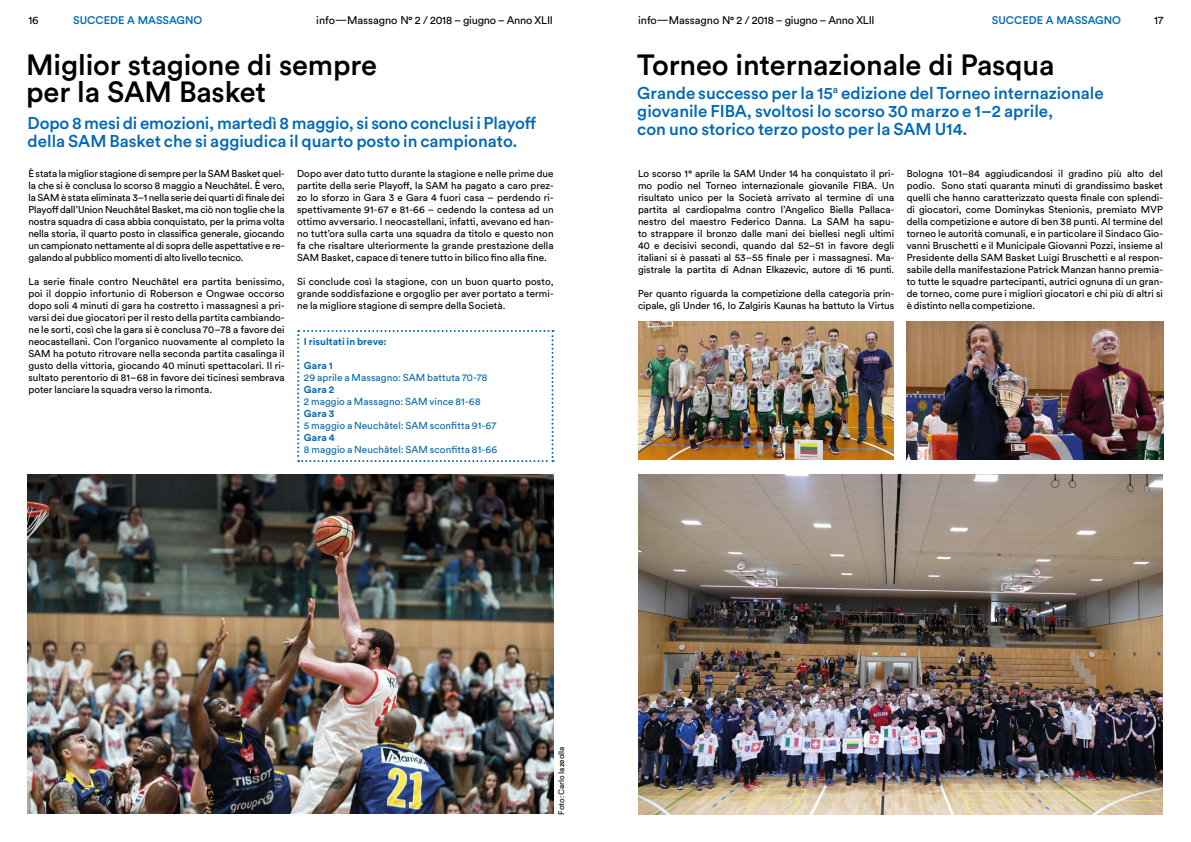
<style>
.page{position:relative;width:1191px;height:842px;background:#fff}
.page>*{position:absolute;margin:0;border:0;box-sizing:border-box;transform-origin:0 0}
.t1{font:500 29px/27px "Circular Std";letter-spacing:-.005em;color:#000}
.t2{font:500 17px/18px "Circular Std";color:#0069b4}
.t3{font:11px "Circular Std";letter-spacing:-.02em;color:#000}
.t4{font:500 11px "Circular Std";color:#0069b4}
.t5{font:10px/12px "Circular Std";color:#000;text-align:justify}
.t6{font:10px "Circular Std";letter-spacing:.005em;color:#0069b4}
.t7{font:700 10px "Circular Std";letter-spacing:.005em;color:#0069b4}
.t8{font:8px "Circular Std";color:#000}
</style>
<div class="page">
<img style="left:28px;top:475px;width:525px;height:338px">
<svg style="left:297px;top:330px;width:256px;height:132px"></svg>
<img style="left:638px;top:475px;width:524px;height:339px">
<img style="left:638px;top:322px;width:255px;height:138px">
<img style="left:906px;top:321px;width:257px;height:138px">
<p class="t3" style="left:28px;top:14px;width:12px">16</p>
<p class="t4" style="left:73px;top:13px;width:131px">SUCCEDE A MASSAGNO</p>
<p class="t3" style="left:316px;top:14px;width:238px">info—Massagno N° 2 / 2018 – giugno – Anno XLII</p>
<p class="t3" style="left:638px;top:14px;width:238px">info—Massagno N° 2 / 2018 – giugno – Anno XLII</p>
<p class="t4" style="left:991px;top:13px;width:131px">SUCCEDE A MASSAGNO</p>
<p class="t3" style="left:1154px;top:14px;width:11px">17</p>
<h1 class="t1" style="left:26px;top:51px;width:352px">Miglior stagione di sempre per la SAM Basket</h1>
<h2 class="t2" style="left:28px;top:114px;width:510px">Dopo 8 mesi di emozioni, martedì 8 maggio, si sono conclusi i Playoff della SAM Basket che si aggiudica il quarto posto in campionato.</h2>
<p class="t5" style="left:28px;top:167px;width:258px">È stata la miglior stagione di sempre per la SAM Basket quel&shy;la che si è conclusa lo scorso 8 maggio a Neuchâtel. È vero, la SAM è stata eliminata 3–1 nella serie dei quarti di finale dei Playoff dall’Union Neuchâtel Basket, ma ciò non toglie che la nostra squadra di casa abbia conquistato, per la prima volta nella storia, il quarto posto in classifica generale, giocando un campionato nettamente al di sopra delle aspettative e re&shy;galando al pubblico momenti di alto livello tecnico.</p>
<p class="t5" style="left:28px;top:275px;width:258px">La serie finale contro Neuchâtel era partita benissimo, poi il doppio infortunio di Roberson e Ongwae occorso dopo soli 4 minuti di gara ha costretto i massagnesi a pri&shy;varsi dei due giocatori per il resto della partita cambiando&shy;ne le sorti, così che la gara si è conclusa 70–78 a favore dei neocastellani. Con l’organico nuovamente al completo la SAM ha potuto ritrovare nella seconda partita casalinga il gusto della vittoria, giocando 40 minuti spettacolari. Il ri&shy;sultato perentorio di 81–68 in favore dei ticinesi sembrava poter lanciare la squadra verso la rimonta.</p>
<p class="t5" style="left:297px;top:167px;width:258px">Dopo aver dato tutto durante la stagione e nelle prime due partite della serie Playoff, la SAM ha pagato a caro prez&shy;zo lo sforzo in Gara 3 e Gara 4 fuori casa – perdendo ri&shy;spettivamente 91-67 e 81-66 – cedendo la contesa ad un ottimo avversario. I neocastellani, infatti, avevano ed han&shy;no tutt’ora sulla carta una squadra da titolo e questo non fa che risaltare ulteriormente la grande prestazione della SAM Basket, capace di tenere tutto in bilico fino alla fine.</p>
<p class="t5" style="left:297px;top:275px;width:258px">Si conclude così la stagione, con un buon quarto posto, grande soddisfazione e orgoglio per aver portato a termi&shy;ne la migliore stagione di sempre della Società.</p>
<p class="t7" style="left:304px;top:335px;width:84px">I risultati in breve:</p>
<p class="t7" style="left:304px;top:359px;width:30px">Gara 1</p>
<p class="t6" style="left:304px;top:371px;width:185px">29 aprile a Massagno: SAM battuta 70-78</p>
<p class="t7" style="left:304px;top:383px;width:32px">Gara 2</p>
<p class="t6" style="left:304px;top:395px;width:178px">2 maggio a Massagno: SAM vince 81-68</p>
<p class="t7" style="left:304px;top:407px;width:32px">Gara 3</p>
<p class="t6" style="left:304px;top:419px;width:194px">5 maggio a Neuchâtel: SAM sconfitta 91-67</p>
<p class="t7" style="left:304px;top:431px;width:32px">Gara 4</p>
<p class="t6" style="left:304px;top:443px;width:195px">8 maggio a Neuchâtel: SAM sconfitta 81-66</p>
<h1 class="t1" style="left:637px;top:51px;width:419px">Torneo internazionale di Pasqua</h1>
<h2 class="t2" style="left:637px;top:84px;width:468px">Grande successo per la 15<sup>a</sup> edizione del Torneo internazionale giovanile FIBA, svoltosi lo scorso 30 marzo e 1–2 aprile,<br>con uno storico terzo posto per la SAM U14.</h2>
<p class="t5" style="left:638px;top:167px;width:258px">Lo scorso 1° aprile la SAM Under 14 ha conquistato il pri&shy;mo podio nel Torneo internazionale giovanile FIBA. Un risultato unico per la Società arrivato al termine di una partita al cardiopalma contro l’Angelico Biella Pallaca&shy;nestro del maestro Federico Danna. La SAM ha sapu&shy;to strappare il bronzo dalle mani dei biellesi negli ultimi 40 e decisivi secondi, quando dal 52–51 in favore degli italiani si è passati al 53–55 finale per i massagnesi. Ma&shy;gistrale la partita di Adnan Elkazevic, autore di 16 punti.</p>
<p class="t5" style="left:638px;top:287px;width:258px">Per quanto riguarda la competizione della categoria prin&shy;cipale, gli Under 16, lo Zalgiris Kaunas ha battuto la Virtus</p>
<p class="t5" style="left:906px;top:167px;width:258px">Bologna 101–84 aggiudicandosi il gradino più alto del podio. Sono stati quaranta minuti di grandissimo basket quelli che hanno caratterizzato questa finale con splendi&shy;di giocatori, come Dominykas Stenionis, premiato MVP della competizione e autore di ben 38 punti. Al termine del torneo le autorità comunali, e in particolare il Sindaco Gio&shy;vanni Bruschetti e il Municipale Giovanni Pozzi, insieme al Presidente della SAM Basket Luigi Bruschetti e al respon&shy;sabile della manifestazione Patrick Manzan hanno premia&shy;to tutte le squadre partecipanti, autrici ognuna di un gran&shy;de torneo, come pure i migliori giocatori e chi più di altri si è distinto nella competizione.</p>
<p class="t8" style="left:556px;top:814px;width:69px;rotate:-90deg">Foto: Carlo Iazeolla</p>
</div>
